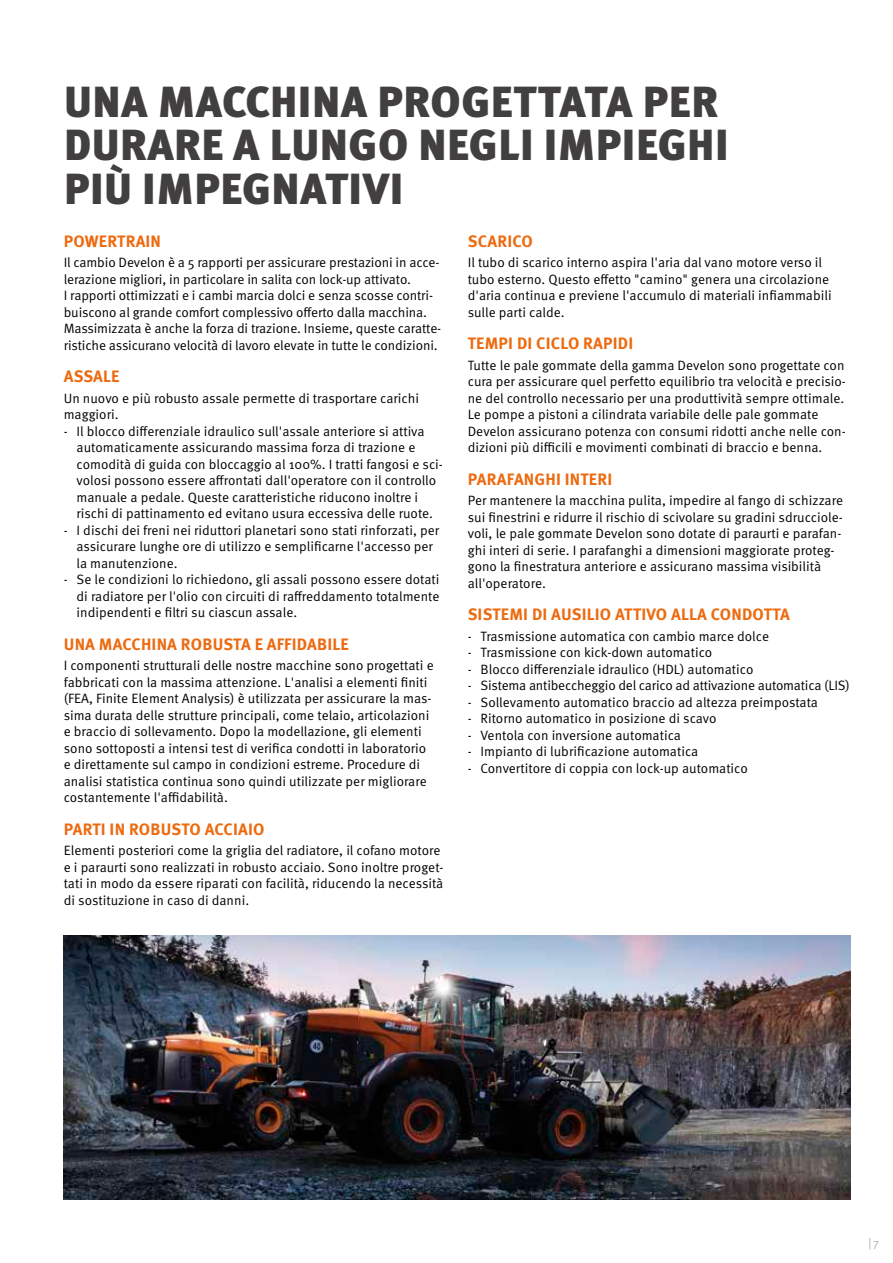
<style>
.page{position:relative;width:893px;height:1263px;background:#fff}
.page>*{position:absolute;margin:0;border:0;box-sizing:border-box;transform-origin:0 0}
.t1{font:900 43.5px/43.5px "Meta Pro";letter-spacing:.01em;color:#423f41}
.t2{font:700 16.5px "Meta Pro";letter-spacing:.01em;color:#ed6a0f}
.t3{font:13.5px/16.5px "Meta Pro Norm";color:#000}
.t4{font:12px "Meta Pro Norm";color:#b2b2b2}
</style>
<div class="page">
<img style="left:64px;top:935px;width:786px;height:264px">
<h1 class="t1" style="left:64px;top:78px;width:666px">UNA MACCHINA PROGETTATA PER<br>DURARE A LUNGO NEGLI IMPIEGHI<br>PIÙ IMPEGNATIVI</h1>
<p class="t2" style="left:64px;top:228px;width:99px">POWERTRAIN</p>
<p class="t3" style="left:64px;top:253px;width:379px">Il cambio Develon è a 5 rapporti per assicurare prestazioni in acce&shy;lerazione migliori, in particolare in salita con lock-up attivato.<br>I rapporti ottimizzati e i cambi marcia dolci e senza scosse contri&shy;buiscono al grande comfort complessivo offerto dalla macchina.<br>Massimizzata è anche la forza di trazione. Insieme, queste caratte&shy;ristiche assicurano velocità di lavoro elevate in tutte le condizioni.</p>
<p class="t2" style="left:64px;top:363px;width:57px">ASSALE</p>
<p class="t3" style="left:64px;top:389px;width:357px">Un nuovo e più robusto assale permette di trasportare carichi maggiori.</p>
<p class="t3" style="left:77px;top:422px;width:368px;text-indent:-13px">- Il blocco differenziale idraulico sull'assale anteriore si attiva automaticamente assicurando massima forza di trazione e comodità di guida con bloccaggio al 100%. I tratti fangosi e sci&shy;volosi possono essere affrontati dall'operatore con il controllo manuale a pedale. Queste caratteristiche riducono inoltre i rischi di pattinamento ed evitano usura eccessiva delle ruote.</p>
<p class="t3" style="left:77px;top:521px;width:364px;text-indent:-13px">- I dischi dei freni nei riduttori planetari sono stati rinforzati, per assicurare lunghe ore di utilizzo e semplificarne l'accesso per la manutenzione.</p>
<p class="t3" style="left:77px;top:570px;width:364px;text-align:justify;text-indent:-13px">- Se le condizioni lo richiedono, gli assali possono essere dotati di radiatore per l'olio con circuiti di raffreddamento totalmente indipendenti e filtri su ciascun assale.</p>
<p class="t2" style="left:64px;top:631px;width:286px">UNA MACCHINA ROBUSTA E AFFIDABILE</p>
<p class="t3" style="left:64px;top:656px;width:371px">I componenti strutturali delle nostre macchine sono progettati e fabbricati con la massima attenzione. L'analisi a elementi finiti (FEA, Finite Element Analysis) è utilizzata per assicurare la mas&shy;sima durata delle strutture principali, come telaio, articolazioni e braccio di sollevamento. Dopo la modellazione, gli elementi sono sottoposti a intensi test di verifica condotti in laboratorio e direttamente sul campo in condizioni estreme. Procedure di analisi statistica continua sono quindi utilizzate per migliorare costantemente l'affidabilità.</p>
<p class="t2" style="left:64px;top:816px;width:202px">PARTI IN ROBUSTO ACCIAIO</p>
<p class="t3" style="left:64px;top:841px;width:381px">Elementi posteriori come la griglia del radiatore, il cofano motore e i paraurti sono realizzati in robusto acciaio. Sono inoltre proget&shy;tati in modo da essere riparati con facilità, riducendo la necessità di sostituzione in caso di danni.</p>
<p class="t2" style="left:468px;top:228px;width:67px">SCARICO</p>
<p class="t3" style="left:468px;top:253px;width:365px">Il tubo di scarico interno aspira l'aria dal vano motore verso il tubo esterno. Questo effetto "camino" genera una circolazione d'aria continua e previene l'accumulo di materiali infiammabili sulle parti calde.</p>
<p class="t2" style="left:468px;top:330px;width:167px">TEMPI DI CICLO RAPIDI</p>
<p class="t3" style="left:468px;top:356px;width:380px">Tutte le pale gommate della gamma Develon sono progettate con cura per assicurare quel perfetto equilibrio tra velocità e precisio&shy;ne del controllo necessario per una produttività sempre ottimale.<br>Le pompe a pistoni a cilindrata variabile delle pale gommate Develon assicurano potenza con consumi ridotti anche nelle con&shy;dizioni più difficili e movimenti combinati di braccio e benna.</p>
<p class="t2" style="left:468px;top:466px;width:146px">PARAFANGHI INTERI</p>
<p class="t3" style="left:468px;top:491px;width:377px">Per mantenere la macchina pulita, impedire al fango di schizzare sui finestrini e ridurre il rischio di scivolare su gradini sdrucciole&shy;voli, le pale gommate Develon sono dotate di paraurti e parafan&shy;ghi interi di serie. I parafanghi a dimensioni maggiorate proteg&shy;gono la finestratura anteriore e assicurano massima visibilità all'operatore.</p>
<p class="t2" style="left:468px;top:601px;width:324px">SISTEMI DI AUSILIO ATTIVO ALLA CONDOTTA</p>
<p class="t3" style="left:468px;top:627px;width:303px">- Trasmissione automatica con cambio marce dolce</p>
<p class="t3" style="left:468px;top:643px;width:246px">- Trasmissione con kick-down automatico</p>
<p class="t3" style="left:468px;top:660px;width:287px">- Blocco differenziale idraulico (HDL) automatico</p>
<p class="t3" style="left:468px;top:676px;width:384px">- Sistema antibeccheggio del carico ad attivazione automatica (LIS)</p>
<p class="t3" style="left:468px;top:693px;width:352px">- Sollevamento automatico braccio ad altezza preimpostata</p>
<p class="t3" style="left:468px;top:709px;width:250px">- Ritorno automatico in posizione di scavo</p>
<p class="t3" style="left:468px;top:726px;width:215px">- Ventola con inversione automatica</p>
<p class="t3" style="left:468px;top:742px;width:232px">- Impianto di lubrificazione automatica</p>
<p class="t3" style="left:468px;top:759px;width:282px">- Convertitore di coppia con lock-up automatico</p>
<p class="t4" style="left:868px;top:1233px;width:12px">| 7</p>
</div>
